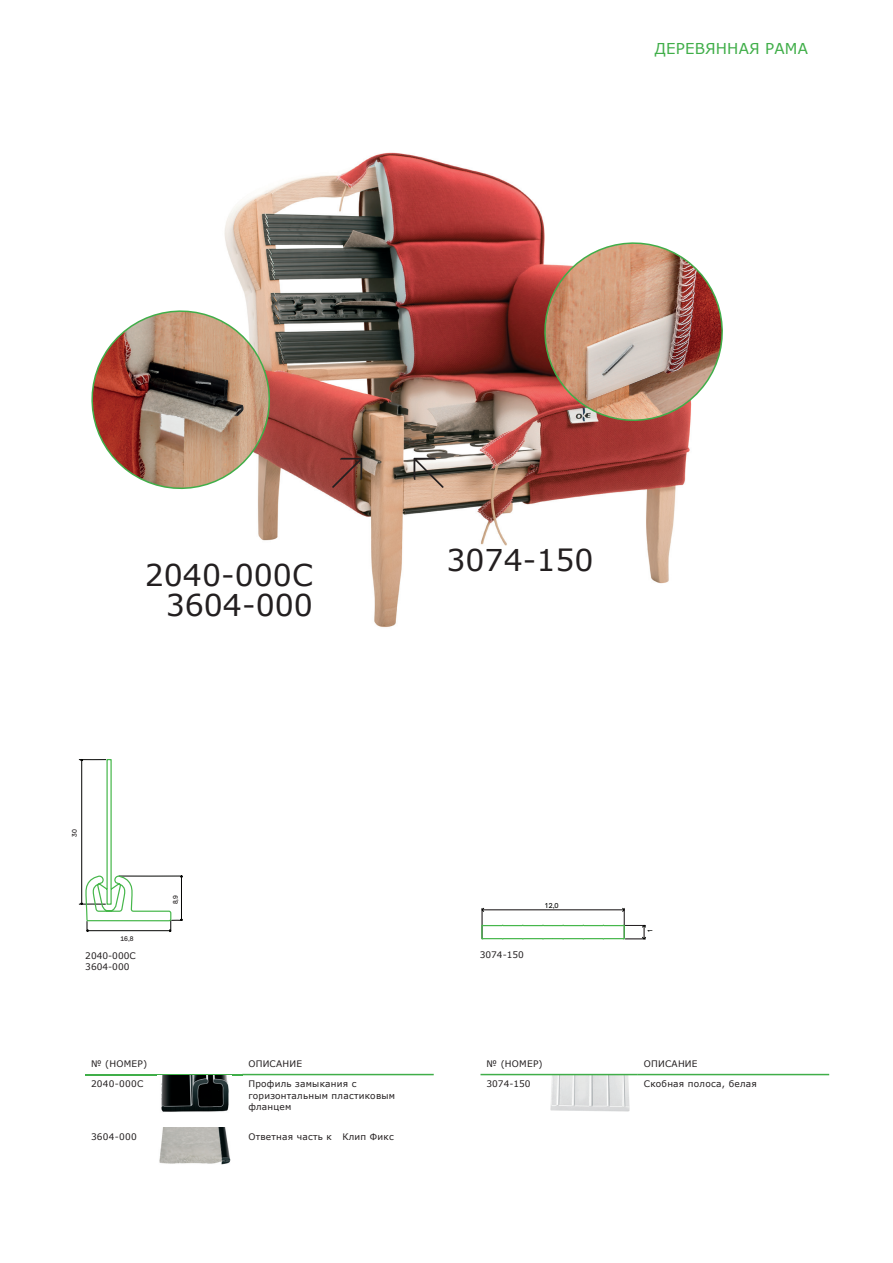
<style>
.page{position:relative;width:893px;height:1263px;background:#fff}
.page>*{position:absolute;margin:0;border:0;box-sizing:border-box;transform-origin:0 0}
.t1{font:60px "Replica Pro TT";color:#231f20}
.t2{font:30px/30px "Verdana";color:#231f20;text-align:right}
.t3{font:15px "Verdana";letter-spacing:.01em;color:#40ae49}
.t4{font:9px/11.2px "Verdana";letter-spacing:.025em;color:#231f20}
.t5{font:9px "Verdana";color:#231f20}
.t6{font:7.05px "Replica Pro";color:#040503}
.t7{font:6.75px "Replica Pro";color:#231f20}
.t8{font:6.75px "Replica Pro";color:#040503}
</style>
<div class="page">
<img style="left:550px;top:1075px;width:79px;height:36px">
<img style="left:159px;top:1127px;width:72px;height:38px">
<hr style="left:480px;top:1074px;width:158px;height:1px;background:#40ae49">
<hr style="left:638px;top:1074px;width:191px;height:1px;background:#40ae49">
<hr style="left:85px;top:1074px;width:157px;height:1px;background:#40ae49">
<hr style="left:242px;top:1074px;width:192px;height:1px;background:#40ae49">
<svg style="left:481px;top:907px;width:165px;height:33px"></svg>
<svg style="left:78px;top:759px;width:105px;height:173px"></svg>
<img style="left:161px;top:1075px;width:68px;height:37px">
<img style="left:224px;top:152px;width:466px;height:476px">
<img style="left:91px;top:297px;width:192px;height:203px">
<img style="left:531px;top:229px;width:192px;height:203px">
<h3 class="t3" style="left:655px;top:38px;width:155px">ДЕРЕВЯННАЯ РАМА</h3>
<h1 class="t1" style="left:327px;top:446px;width:122px">↗ ↖</h1>
<h2 class="t2" style="left:145px;top:559px;width:170px">2040-000C<br>3604-000</h2>
<h2 class="t2" style="left:446px;top:545px;width:149px">3074-150</h2>
<p class="t7" style="left:71px;top:837px;width:9px;rotate:-90deg">30</p>
<p class="t7" style="left:172px;top:904px;width:10px;rotate:-90deg">8,9</p>
<p class="t7" style="left:120px;top:935px;width:15px">16,8</p>
<p class="t5" style="left:85px;top:949px;width:52px">2040-000C</p>
<p class="t4" style="left:480px;top:948px;width:46px">3074-150</p>
<p class="t4" style="left:85px;top:961px;width:46px">3604-000</p>
<p class="t6" style="left:545px;top:902px;width:15px">12,0</p>
<p class="t8" style="left:646px;top:932px;width:4px;rotate:-90deg">1</p>
<p class="t4" style="left:91px;top:1058px;width:58px">№ (НОМЕР)</p>
<p class="t4" style="left:248px;top:1058px;width:55px">ОПИСАНИЕ</p>
<p class="t4" style="left:91px;top:1078px;width:54px">2040-000C</p>
<p class="t4" style="left:248px;top:1078px;width:148px">Профиль замыкания с горизонтальным пластиковым фланцем</p>
<p class="t4" style="left:91px;top:1131px;width:47px">3604-000</p>
<p class="t4" style="left:248px;top:1131px;width:147px">Ответная часть к Клип Фикс</p>
<p class="t4" style="left:486px;top:1058px;width:58px">№ (НОМЕР)</p>
<p class="t4" style="left:644px;top:1058px;width:55px">ОПИСАНИЕ</p>
<p class="t4" style="left:486px;top:1078px;width:46px">3074-150</p>
<p class="t4" style="left:644px;top:1078px;width:114px">Скобная полоса, белая</p>
</div>
